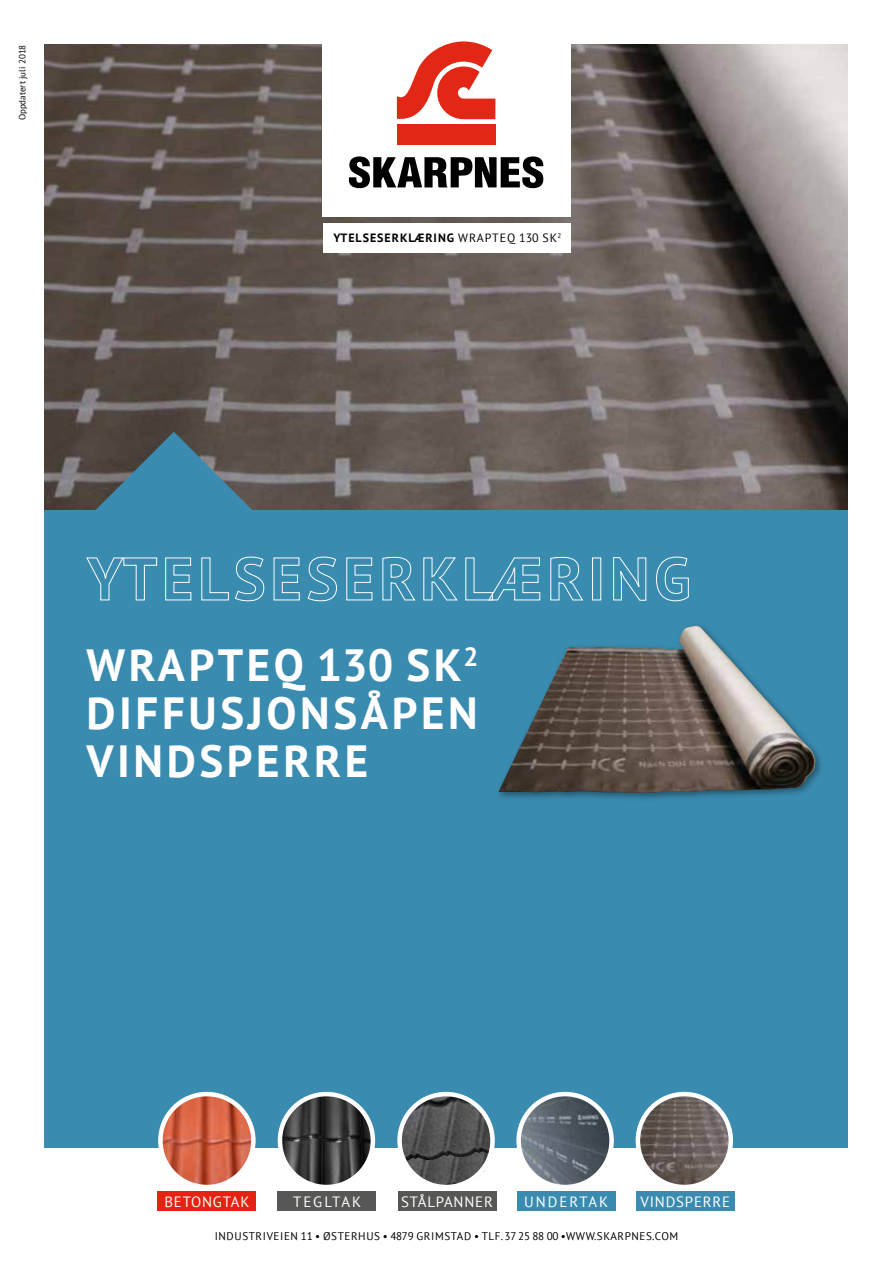
<style>
.page{position:relative;width:893px;height:1263px;background:#fff}
.page>*{position:absolute;margin:0;border:0;box-sizing:border-box;transform-origin:0 0}
.t1{font:700 45px/48px "PT Sans";letter-spacing:.08em;color:#fff;text-align:justify}
.t2{font:14.85px "PT Sans";letter-spacing:.055em;color:#fff}
.t3{font:14.85px "PT Sans";letter-spacing:.13em;color:#fff}
.t4{font:700 12px "PT Sans";letter-spacing:.08em;color:#000}
.t5{font:11.1px "PT Sans";letter-spacing:.055em;color:#000}
.t6{font:9px "PT Sans";color:#000}
.s1{font-weight:400}
</style>
<div class="page">
<img style="left:44px;top:45px;width:804px;height:465px">
<div style="left:44px;top:510px;width:804px;height:638px;background:#3a8bb0"></div>
<svg style="left:93px;top:432px;width:162px;height:78px;background:#496c7b"></svg>
<div style="left:323px;top:0;width:248px;height:217px;background:#fff"></div>
<svg style="left:349px;top:156px;width:195px;height:32px"></svg>
<div style="left:397px;top:124px;width:98px;height:21px;background:#e32717"></div>
<svg style="left:397px;top:41px;width:98px;height:79px"></svg>
<svg style="left:86px;top:557px;width:71px;height:44px"></svg>
<svg style="left:165px;top:557px;width:27px;height:44px"></svg>
<svg style="left:201px;top:557px;width:28px;height:44px"></svg>
<svg style="left:235px;top:556px;width:30px;height:45px"></svg>
<svg style="left:273px;top:557px;width:27px;height:44px"></svg>
<svg style="left:307px;top:556px;width:30px;height:45px"></svg>
<svg style="left:346px;top:557px;width:27px;height:44px"></svg>
<svg style="left:382px;top:557px;width:34px;height:44px"></svg>
<svg style="left:423px;top:557px;width:35px;height:44px"></svg>
<svg style="left:465px;top:557px;width:76px;height:44px"></svg>
<svg style="left:550px;top:557px;width:33px;height:44px"></svg>
<div style="left:592px;top:558px;width:9px;height:42px;border:1px solid #fff"></div>
<svg style="left:613px;top:557px;width:34px;height:44px"></svg>
<svg style="left:656px;top:556px;width:33px;height:45px"></svg>
<div style="left:323px;top:223px;width:247px;height:30px;background:#fff"></div>
<div style="left:495px;top:622px;width:329px;height:180px;background:#000;opacity:.4"></div>
<img style="left:498px;top:626px;width:317px;height:167px">
<img style="left:519px;top:1094px;width:93px;height:93px;border-radius:46px">
<div style="left:516px;top:1092px;width:98px;height:97px;border:4px solid #fff;border-radius:50%"></div>
<img style="left:638px;top:1094px;width:93px;height:90px">
<div style="left:636px;top:1092px;width:97px;height:97px;border:4px solid #fff;border-radius:50%"></div>
<img style="left:407px;top:1162px;width:80px;height:22px">
<img style="left:402px;top:1094px;width:89px;height:68px">
<div style="left:397px;top:1092px;width:98px;height:97px;border:4px solid #fff;border-radius:50%"></div>
<img style="left:160px;top:1094px;width:93px;height:93px;border-radius:46px">
<div style="left:158px;top:1092px;width:98px;height:97px;border:4px solid #fff;border-radius:50%"></div>
<img style="left:280px;top:1094px;width:93px;height:93px;border-radius:46px">
<div style="left:278px;top:1092px;width:97px;height:97px;border:4px solid #fff;border-radius:50%"></div>
<div style="left:277px;top:1192px;width:99px;height:19px;background:#575756"></div>
<div style="left:157px;top:1192px;width:99px;height:19px;background:#e42313"></div>
<div style="left:517px;top:1192px;width:98px;height:19px;background:#3a8bb0"></div>
<div style="left:636px;top:1192px;width:99px;height:19px;background:#3a8bb0"></div>
<div style="left:398px;top:1192px;width:98px;height:19px;background:#575756"></div>
<p class="t6" style="left:17px;top:120px;width:77px;rotate:-90deg">Oppdatert juli 2018</p>
<p class="t4" style="left:333px;top:230px;width:230px">YTELSESERKLÆRING <span class="s1">WRAPTEQ 130 SK</span><sup>2</sup></p>
<h1 class="t1" style="left:86px;top:640px;width:393px">WRAPTEQ 130 SK<sup>2<br></sup>DIFFUSJONSÅPEN VINDSPERRE</h1>
<h2 class="t2" style="left:164px;top:1192px;width:87px">BETONGTAK</h2>
<h2 class="t3" style="left:293px;top:1192px;width:69px">TEGLTAK</h2>
<h2 class="t2" style="left:401px;top:1192px;width:93px">STÅLPANNER</h2>
<h2 class="t3" style="left:524px;top:1192px;width:85px">UNDERTAK</h2>
<h2 class="t2" style="left:640px;top:1192px;width:91px">VINDSPERRE</h2>
<p class="t5" style="left:215px;top:1229px;width:465px">INDUSTRIVEIEN 11 • ØSTERHUS • 4879 GRIMSTAD • TLF. 37 25 88 00 •WWW.SKARPNES.COM</p>
</div>
